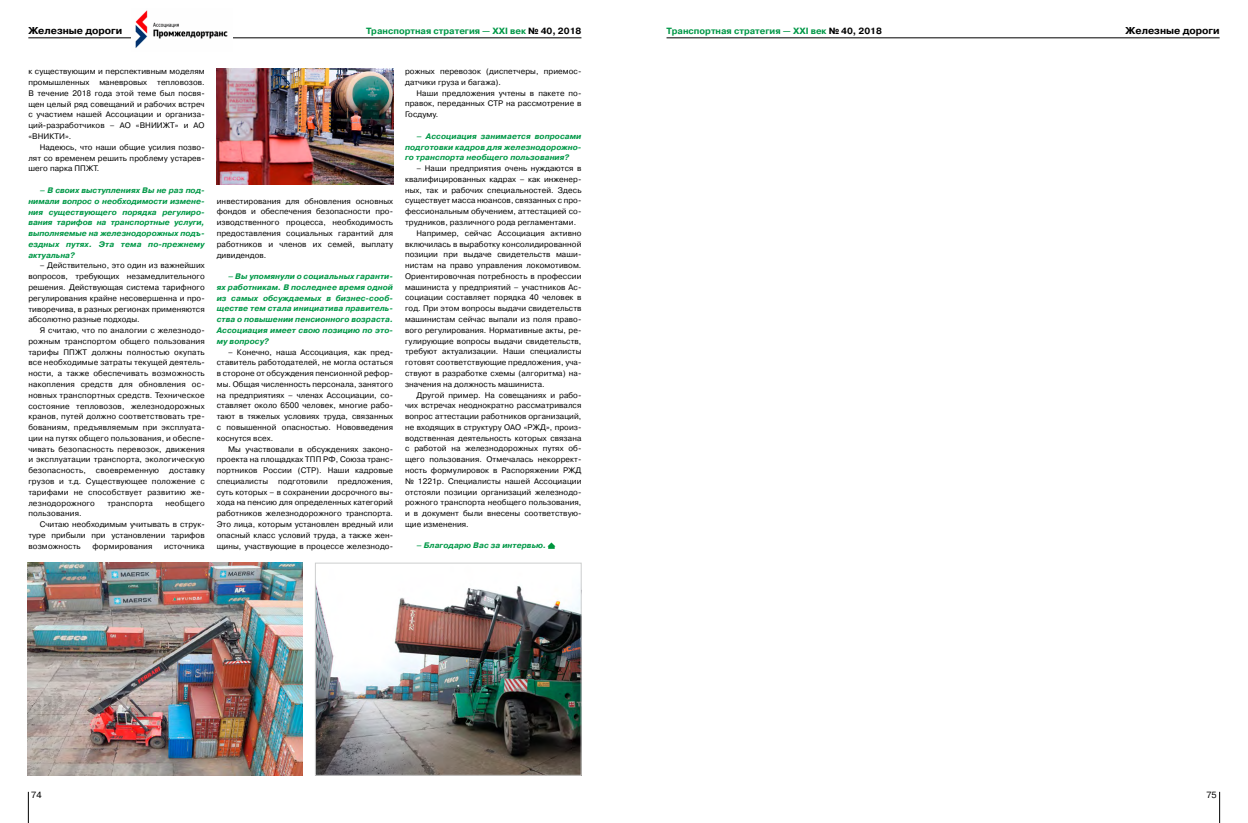
<style>
.page{position:relative;width:1248px;height:823px;background:#fff}
.page>*{position:absolute;margin:0;border:0;box-sizing:border-box;transform-origin:0 0}
.t1{font:700 10px "Pragmatica C";color:#000}
.t2{font:700 9px "Pragmatica C";color:#009847}
.t3{font:9px "Pragmatica C";color:#000}
.t4{font:8px/10.8px "Pragmatica C";letter-spacing:.01em;color:#000;text-align:justify}
.t5{font:italic 700 8px/10.8px "Pragmatica C";letter-spacing:.01em;color:#009847;text-align:justify}
.s1{color:#000}
</style>
<div class="page">
<hr style="left:28px;top:37px;width:553px;height:1px;background:#000">
<hr style="left:666px;top:37px;width:553px;height:1px;background:#000">
<hr style="left:28px;top:791px;width:1px;height:31px;background:#000">
<hr style="left:1219px;top:791px;width:1px;height:31px;background:#000">
<img style="left:28px;top:562px;width:274px;height:212px">
<img style="left:317px;top:586px;width:262px;height:187px">
<div style="left:315px;top:562px;width:266px;height:213px;border:1px solid #cdcece"></div>
<img style="left:217px;top:68px;width:176px;height:116px">
<svg style="left:547px;top:542px;width:8px;height:6px"></svg>
<img style="left:132px;top:10px;width:100px;height:38px">
<p class="t1" style="left:28px;top:25px;width:95px">Железные дороги</p>
<p class="t2" style="left:366px;top:25px;width:217px">Транспортная стратегия — XXI век <span class="s1">№ 40, 2018</span></p>
<p class="t2" style="left:666px;top:25px;width:217px">Транспортная стратегия — XXI век <span class="s1">№ 40, 2018</span></p>
<p class="t1" style="left:1125px;top:25px;width:95px">Железные дороги</p>
<p class="t4" style="left:28px;top:66px;width:178px">к существующим и перспективным моделям промышленных</p>
<p class="t4" style="left:405px;top:66px;width:178px">рожных перевозок (диспетчеры, приемос&shy;датчики груза и багажа).</p>
<p class="t4" style="left:405px;top:87px;width:178px;text-indent:11px">Наши предложения учтены в пакете по&shy;правок, переданных СТР на рассмотрение в Госдуму.</p>
<p class="t5" style="left:405px;top:131px;width:178px;text-indent:11px">– Ассоциация занимается вопросами подготовки кадров для железнодорожно&shy;го транспорта необщего пользования?</p>
<p class="t4" style="left:416px;top:163px;width:166px">– Наши предприятия очень нуждаются в</p>
<p class="t4" style="left:405px;top:174px;width:178px">квалифицированных кадрах – как инженер-</p>
<p class="t4" style="left:405px;top:184px;width:178px">ных, так и рабочих специальностей. Здесь</p>
<p class="t4" style="left:405px;top:195px;width:178px">существует масса нюансов, связанных с про-</p>
<p class="t4" style="left:405px;top:206px;width:178px">фессиональным обучением, аттестацией со-</p>
<p class="t4" style="left:405px;top:217px;width:172px">трудников, различного рода регламентами.</p>
<p class="t4" style="left:416px;top:227px;width:166px">Например, сейчас Ассоциация активно</p>
<p class="t4" style="left:405px;top:238px;width:178px">включилась в выработку консолидированной</p>
<p class="t4" style="left:405px;top:249px;width:178px">позиции при выдаче свидетельств маши-</p>
<p class="t4" style="left:405px;top:260px;width:178px">нистам на право управления локомотивом.</p>
<p class="t4" style="left:405px;top:270px;width:178px">Ориентировочная потребность в профессии</p>
<p class="t4" style="left:405px;top:281px;width:178px">машиниста у предприятий – участников Ас-</p>
<p class="t4" style="left:405px;top:292px;width:178px">социации составляет порядка 40 человек в</p>
<p class="t4" style="left:405px;top:303px;width:178px">год. При этом вопросы выдачи свидетельств</p>
<p class="t4" style="left:405px;top:314px;width:178px">машинистам сейчас выпали из поля право-</p>
<p class="t4" style="left:405px;top:324px;width:178px">вого регулирования. Нормативные акты, ре-</p>
<p class="t4" style="left:405px;top:335px;width:178px">гулирующие вопросы выдачи свидетельств,</p>
<p class="t4" style="left:405px;top:346px;width:178px">требуют актуализации. Наши специалисты</p>
<p class="t4" style="left:405px;top:357px;width:178px">готовят соответствующие предложения, уча-</p>
<p class="t4" style="left:405px;top:367px;width:178px">ствуют в разработке схемы (алгоритма) на-</p>
<p class="t4" style="left:405px;top:378px;width:141px">значения на должность машиниста.</p>
<p class="t4" style="left:416px;top:389px;width:166px">Другой пример. На совещаниях и рабо-</p>
<p class="t4" style="left:405px;top:400px;width:178px">чих встречах неоднократно рассматривался</p>
<p class="t4" style="left:405px;top:410px;width:178px">вопрос аттестации работников организаций,</p>
<p class="t4" style="left:405px;top:421px;width:178px">не входящих в структуру ОАО «РЖД», произ-</p>
<p class="t4" style="left:405px;top:432px;width:178px">водственная деятельность которых связана</p>
<p class="t4" style="left:405px;top:443px;width:178px">с работой на железнодорожных путях об-</p>
<p class="t4" style="left:405px;top:454px;width:178px">щего пользования. Отмечалась некоррект-</p>
<p class="t4" style="left:405px;top:464px;width:178px">ность формулировок в Распоряжении РЖД</p>
<p class="t4" style="left:405px;top:475px;width:178px">№ 1221р. Специалисты нашей Ассоциации</p>
<p class="t4" style="left:405px;top:486px;width:178px">отстояли позиции организаций железнодо-</p>
<p class="t4" style="left:405px;top:497px;width:178px">рожного транспорта необщего пользования,</p>
<p class="t4" style="left:405px;top:507px;width:178px">и в документ были внесены соответствую-</p>
<p class="t4" style="left:405px;top:518px;width:65px">щие изменения.</p>
<p class="t5" style="left:416px;top:540px;width:131px">– Благодарю Вас за интервью.</p>
<p class="t4" style="left:28px;top:77px;width:178px;text-indent:129px">тепловозов.<br>В течение 2018 года этой теме был посвя&shy;щен целый ряд совещаний и рабочих встреч с участием нашей Ассоциации и организа&shy;ций-разработчиков – АО «ВНИИЖТ» и АО «ВНИКТИ».</p>
<p class="t4" style="left:28px;top:142px;width:178px;text-indent:11px">Надеюсь, что наши общие усилия позво&shy;лят со временем решить проблему устарев&shy;шего парка ППЖТ.</p>
<p class="t5" style="left:28px;top:185px;width:178px;text-indent:11px">– В своих выступлениях Вы не раз под&shy;нимали вопрос о необходимости измене&shy;ния существующего порядка регулиро&shy;вания тарифов на транспортные услуги, выполняемые на железнодорожных подъ&shy;ездных путях. Эта тема по-прежнему актуальна?</p>
<p class="t4" style="left:28px;top:260px;width:178px;text-indent:11px">– Действительно, это один из важнейших вопросов, требующих незамедлительного решения. Действующая система тарифного регулирования крайне несовершенна и про&shy;тиворечива, в разных регионах применяются абсолютно разные подходы.</p>
<p class="t4" style="left:28px;top:325px;width:178px;text-indent:11px">Я считаю, что по аналогии с железнодо&shy;рожным транспортом общего пользования тарифы ППЖТ должны полностью окупать все необходимые затраты текущей деятель&shy;ности, а также обеспечивать возможность накопления средств для обновления ос&shy;новных транспортных средств. Техническое состояние тепловозов, железнодорожных кранов, путей должно соответствовать тре&shy;бованиям, предъявляемым при эксплуата&shy;ции на путях общего пользования, и обеспе&shy;чивать безопасность перевозок, движения и эксплуатации транспорта, экологическую безопасность,</p>
<p class="t4" style="left:99px;top:77px;width:49px">маневровых</p>
<p class="t4" style="left:217px;top:195px;width:178px">инвестирования для обновления основных фондов и обеспечения безопасности про&shy;изводственного процесса, необходимость предоставления социальных гарантий для работников и членов их семей, выплату дивидендов.</p>
<p class="t5" style="left:217px;top:271px;width:178px;text-indent:11px">– Вы упомянули о социальных гаранти&shy;ях работникам. В последнее время одной из самых обсуждаемых в бизнес-сооб&shy;ществе тем стала инициатива правитель&shy;ства о повышении пенсионного возраста.<br>Ассоциация имеет свою позицию по это&shy;му вопросу?</p>
<p class="t4" style="left:217px;top:346px;width:178px;text-indent:11px">– Конечно, наша Ассоциация, как пред&shy;ставитель работодателей, не могла остаться в стороне от обсуждения пенсионной рефор&shy;мы. Общая численность персонала, занятого на предприятиях – членах Ассоциации, со&shy;ставляет около 6500 человек, многие рабо&shy;тают в тяжелых условиях труда, связанных с повышенной опасностью. Нововведения коснутся всех.</p>
<p class="t4" style="left:217px;top:443px;width:178px;text-indent:11px">Мы участвовали в обсуждениях законо&shy;проекта на площадках ТПП РФ, Союза транс&shy;портников России (СТР). Наши кадровые специалисты подготовили предложения, суть которых – в сохранении досрочного вы&shy;хода на пенсию для определенных категорий работников железнодорожного транспорта.<br>Это лица, которым установлен вредный или опасный класс условий труда, а также жен&shy;щины, участвующие в процессе железнодо-</p>
<p class="t4" style="left:28px;top:465px;width:178px;text-indent:141px">доставку грузов и т.д. Существующее положение с тарифами не способствует развитию же&shy;лезнодорожного</p>
<p class="t4" style="left:96px;top:465px;width:65px">своевременную</p>
<p class="t4" style="left:107px;top:497px;width:47px">транспорта</p>
<p class="t4" style="left:165px;top:497px;width:41px">необщего</p>
<p class="t4" style="left:28px;top:508px;width:55px">пользования.</p>
<p class="t4" style="left:40px;top:518px;width:166px">Считаю необходимым учитывать в струк-</p>
<p class="t4" style="left:28px;top:529px;width:178px">туре прибыли при установлении тарифов</p>
<p class="t4" style="left:28px;top:540px;width:54px">возможность</p>
<p class="t4" style="left:92px;top:540px;width:62px">формирования</p>
<p class="t4" style="left:164px;top:540px;width:42px">источника</p>
<p class="t3" style="left:31px;top:789px;width:12px">74</p>
<p class="t3" style="left:1206px;top:789px;width:12px">75</p>
</div>
